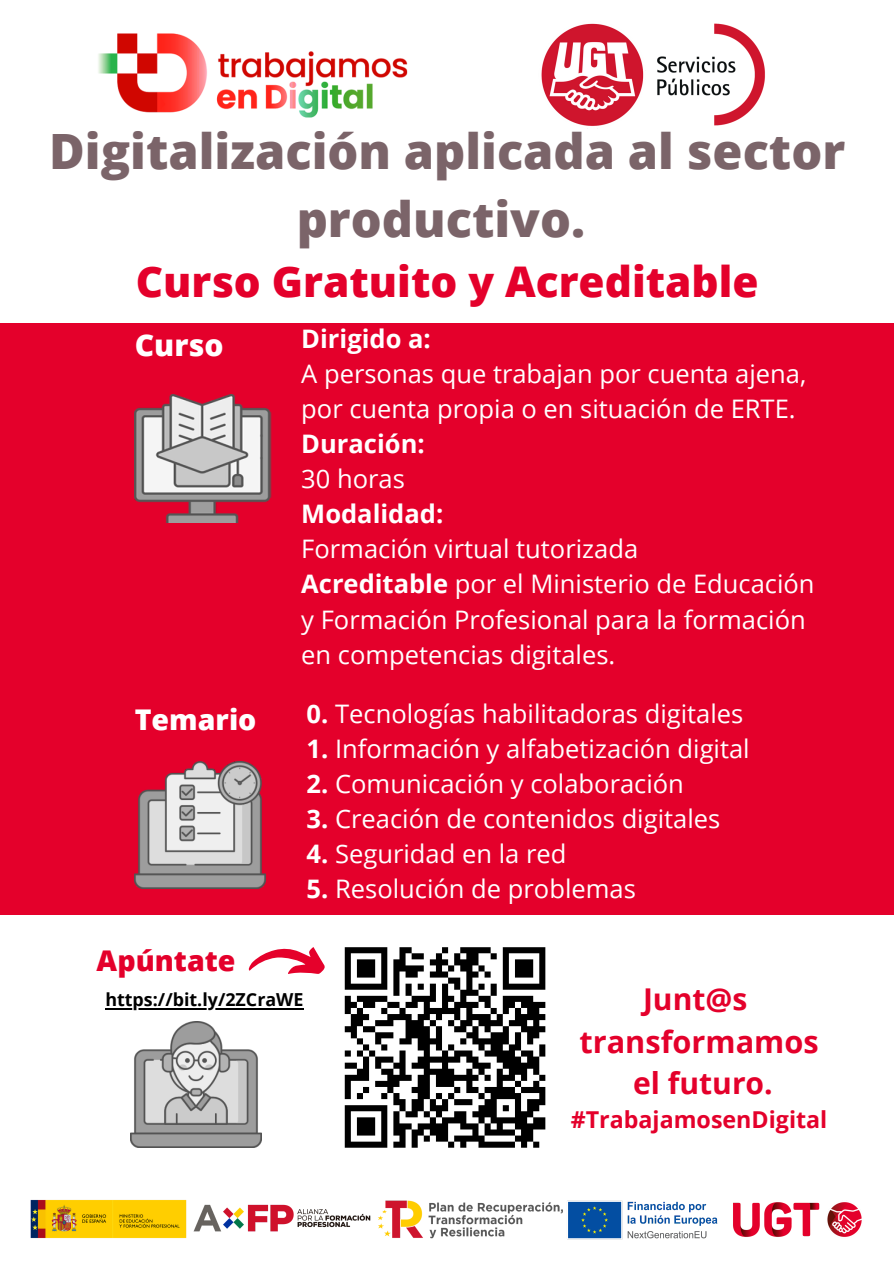
<style>
.page{position:relative;width:894px;height:1264px;background:#fff}
.page>*{position:absolute;margin:0;border:0;box-sizing:border-box;transform-origin:0 0}
.t1{font:800 48.6px/67.7px "Open Sans";color:#7b6469;text-align:center}
.t2{font:800 42.3px "Open Sans";color:#e4002b}
.t3{font:700 30.6px "Open Sans";color:#e4002b}
.t4{font:700 30px "Open Sans";color:#e4002b}
.t5{font:800 30px "Open Sans";color:#fff}
.t6{font:800 28.5px "Open Sans";color:#e4002b}
.t7{font:800 28.5px "Open Sans";color:#fff}
.t8{font:25.5px/35.1px "Open Sans";color:#fff}
.t9{font:700 25.5px "Open Sans";color:#fff}
.t10{font:700 23.25px "Open Sans";color:#e4002b}
.t11{font:700 17.85px "Open Sans";color:#000}
.s1{font-weight:700}
</style>
<div class="page">
<img style="left:98px;top:33px;width:310px;height:85px">
<div style="left:0;top:323px;width:893px;height:592px;background:#e4002b"></div>
<img style="left:135px;top:762px;width:130px;height:126px">
<img style="left:135px;top:394px;width:137px;height:128px">
<img style="left:130px;top:1021px;width:131px;height:126px">
<svg style="left:344px;top:947px;width:201px;height:200px"></svg>
<img style="left:541px;top:23px;width:224px;height:103px">
<hr style="left:105px;top:1007px;width:198px;height:2px;background:#000">
<svg style="left:248px;top:947px;width:77px;height:27px"></svg>
<img style="left:733px;top:1202px;width:129px;height:35px">
<img style="left:571px;top:1200px;width:147px;height:40px">
<img style="left:378px;top:1200px;width:193px;height:40px">
<img style="left:30px;top:1199px;width:341px;height:40px">
<p class="t1" style="left:49px;top:116px;width:797px">Digitalización aplicada al sector productivo.</p>
<p class="t2" style="left:136px;top:252px;width:624px">Curso Gratuito y Acreditable</p>
<p class="t5" style="left:135px;top:324px;width:90px">Curso</p>
<p class="t7" style="left:135px;top:699px;width:123px">Temario</p>
<p class="t6" style="left:97px;top:940px;width:140px">Apúntate</p>
<p class="t9" style="left:301px;top:321px;width:131px">Dirigido a:</p>
<p class="t8" style="left:301px;top:356px;width:506px">A personas que trabajan por cuenta ajena, por cuenta propia o en situación de ERTE.</p>
<p class="t9" style="left:301px;top:426px;width:125px">Duración:</p>
<p class="t8" style="left:301px;top:461px;width:105px">30 horas</p>
<p class="t9" style="left:301px;top:496px;width:143px">Modalidad:</p>
<p class="t8" style="left:301px;top:531px;width:338px">Formación virtual tutorizada</p>
<p class="t8" style="left:301px;top:566px;width:514px"><span class="s1">Acreditable</span> por el Ministerio de Educación y Formación Profesional para la formación en competencias digitales.</p>
<p class="t8" style="left:306px;top:695px;width:438px"><span class="s1">0.</span> Tecnologías habilitadoras digitales</p>
<p class="t8" style="left:306px;top:730px;width:444px"><span class="s1">1.</span> Información y alfabetización digital</p>
<p class="t8" style="left:306px;top:765px;width:379px"><span class="s1">2.</span> Comunicación y colaboración</p>
<p class="t8" style="left:306px;top:800px;width:415px"><span class="s1">3.</span> Creación de contenidos digitales</p>
<p class="t8" style="left:306px;top:835px;width:261px"><span class="s1">4.</span> Seguridad en la red</p>
<p class="t8" style="left:306px;top:870px;width:331px"><span class="s1">5.</span> Resolución de problemas</p>
<p class="t11" style="left:105px;top:987px;width:200px">https://bit.ly/2ZCraWE</p>
<p class="t4" style="left:642px;top:978px;width:106px">Junt@s</p>
<p class="t3" style="left:579px;top:1019px;width:240px">transformamos</p>
<p class="t4" style="left:633px;top:1061px;width:141px">el futuro.</p>
<p class="t10" style="left:570px;top:1103px;width:258px">#TrabajamosenDigital</p>
</div>
